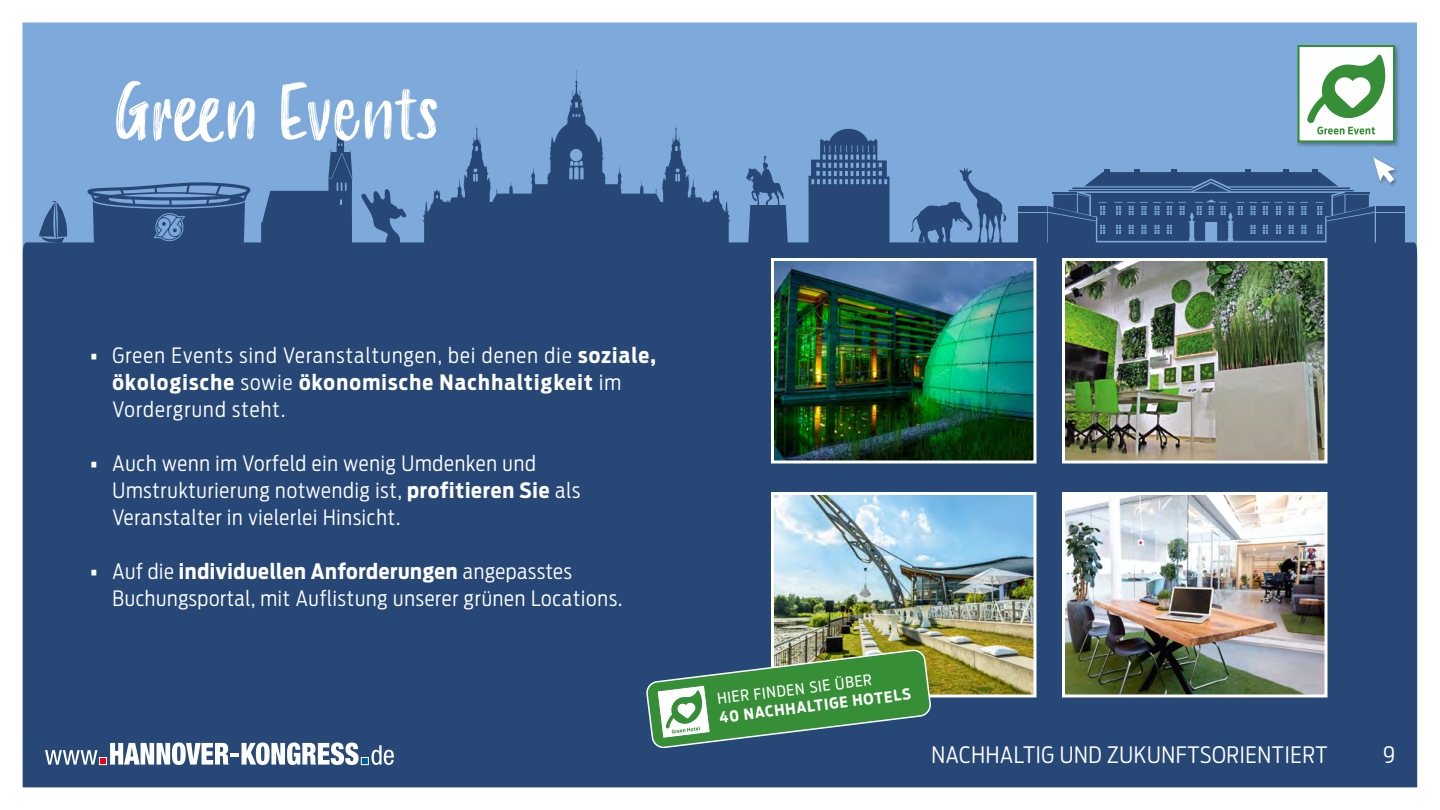
<style>
.page{position:relative;width:1440px;height:810px;background:#fff}
.page>*{position:absolute;margin:0;border:0;box-sizing:border-box;transform-origin:0 0}
.t1{font:75px "Smoothy";letter-spacing:-.005em;color:#fff}
.t2{font:300 22.5px "Antenna Cond";letter-spacing:.03em;color:#fff}
.t3{font:300 21px/27px "Antenna Cond";letter-spacing:.04em;color:#fff}
.t4{font:300 21px/27px "Antenna Cond";letter-spacing:.06em;color:#fff}
.t5{font:700 15px "Antenna Cond";color:#fff}
.t6{font:15px "Antenna Cond";color:#fff}
.s1{font-weight:900}
.s2{font-weight:700}
</style>
<div class="page">
<img style="left:22px;top:22px;width:1396px;height:766px">
<div style="left:99px;top:757px;width:8px;height:8px;background:#e30613;border:1px solid #fff"></div>
<svg style="left:45px;top:750px;width:52px;height:15px"></svg>
<div style="left:361px;top:757px;width:8px;height:8px;background:#005b9d;border:1px solid #fff"></div>
<svg style="left:371px;top:745px;width:23px;height:20px"></svg>
<svg style="left:110px;top:742px;width:249px;height:23px"></svg>
<h1 class="t1" style="left:112px;top:57px;width:328px">Green Events</h1>
<p class="t4" style="left:112px;top:342px;width:545px;text-indent:-22px"><span class="s1">·</span> Green Events sind Veranstaltungen, bei denen die <span class="s2">soziale, ökologische</span> sowie <span class="s2">ökonomische Nachhaltigkeit</span> im<br>Vordergrund steht.</p>
<p class="t3" style="left:112px;top:450px;width:469px;text-indent:-22px"><span class="s1">·</span> Auch wenn im Vorfeld ein wenig Umdenken und<br>Umstrukturierung notwendig ist, <span class="s2">profitieren Sie</span> als<br>Veranstalter in vielerlei Hinsicht.</p>
<p class="t3" style="left:112px;top:558px;width:511px;text-indent:-22px"><span class="s1">·</span> Auf die <span class="s2">individuellen Anforderungen</span> angepasstes<br>Buchungsportal, mit Auflistung unserer grünen Locations.</p>
<p class="t6" style="left:716px;top:690px;width:157px;rotate:-7deg">HIER FINDEN SIE ÜBER</p>
<p class="t5" style="left:719px;top:708px;width:194px;rotate:-7deg">40 NACHHALTIGE HOTELS</p>
<p class="t2" style="left:931px;top:741px;width:398px">NACHHALTIG UND ZUKUNFTSORIENTIERT</p>
<p class="t2" style="left:1383px;top:741px;width:14px">9</p>
</div>
